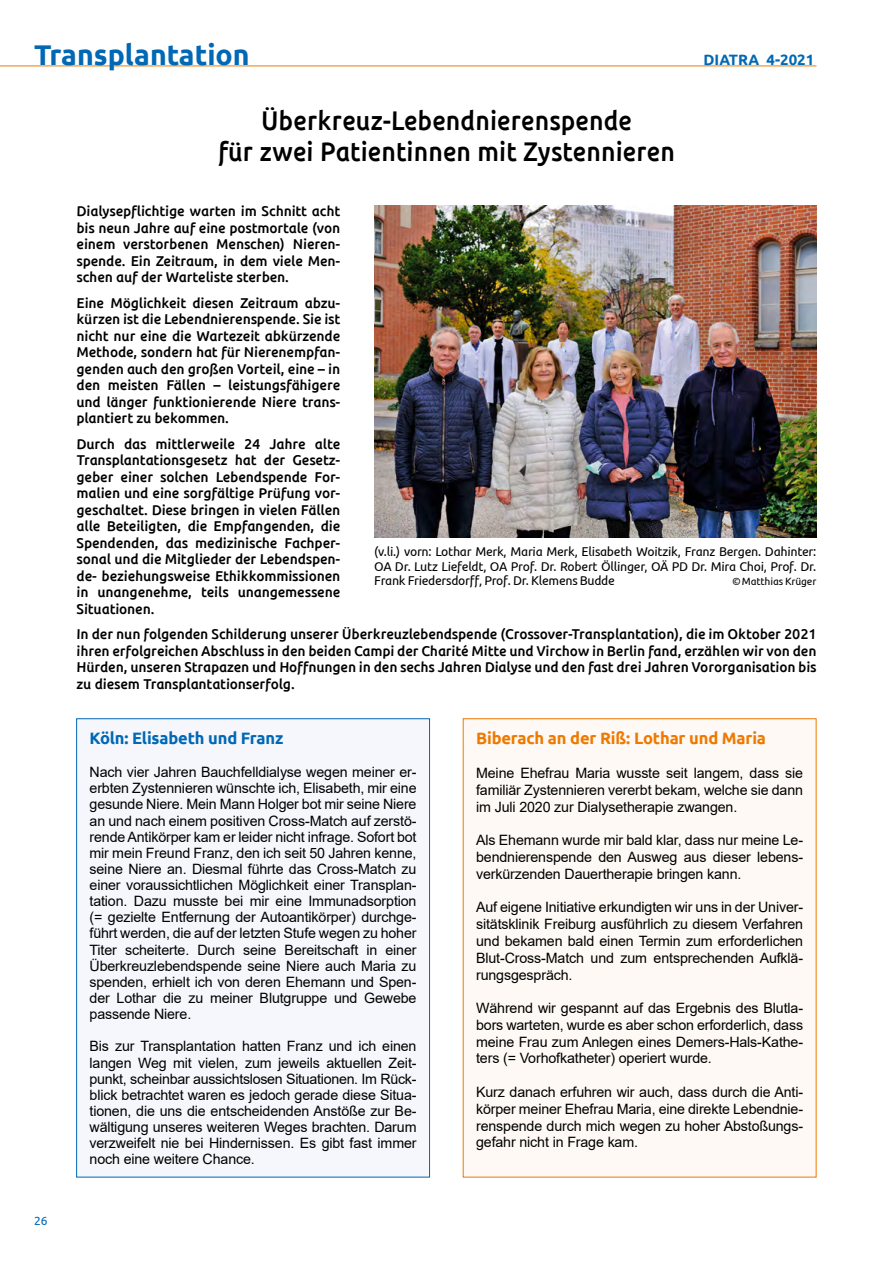
<style>
.page{position:relative;width:893px;height:1263px;background:#fff}
.page>*{position:absolute;margin:0;border:0;box-sizing:border-box;transform-origin:0 0}
.t1{font:700 28.5px "Ubuntu";color:#0068b5}
.t2{font:italic 500 27px/30.6px "Ubuntu";letter-spacing:.01em;color:#000;text-align:center;scale:.94 1}
.t3{font:700 16.5px "Ubuntu";letter-spacing:-.01em;color:#ee7900}
.t4{font:700 16.5px "Ubuntu";letter-spacing:-.01em;color:#0068b5}
.t5{font:700 15px "Ubuntu";color:#0068b5}
.t6{font:14.25px/16.2px "Arial";letter-spacing:-.01em;color:#000;text-align:justify}
.t7{font:italic 500 14.25px/16.5px "Ubuntu";color:#000}
.t8{font:italic 12.75px/14.2px "Ubuntu";letter-spacing:-.01em;color:#000}
.t9{font:12px "Ubuntu";color:#0068b5}
.t10{font:italic 10.5px "Ubuntu";color:#000}
</style>
<div class="page">
<hr style="left:0;top:66px;width:816px;height:1px;background:#ee7900">
<div style="left:77px;top:719px;width:353px;height:458px;background:#f5f7fc"></div>
<div style="left:463px;top:719px;width:353px;height:458px;background:#fef9f4"></div>
<img style="left:374px;top:205px;width:442px;height:333px">
<h1 class="t1" style="left:34px;top:37px;width:217px">Transplantation</h1>
<p class="t5" style="left:703px;top:50px;width:112px">DIATRA 4-2021</p>
<h2 class="t2" style="left:218px;top:105px;width:495px">Überkreuz-Lebendnierenspende<br>für zwei Patientinnen mit Zystennieren</h2>
<p class="t7" style="left:77px;top:203px;width:269px">Dialysepflichtige warten im Schnitt acht bis neun Jahre auf eine postmortale (von einem verstorbenen Menschen) Nieren&shy;spende. Ein Zeitraum, in dem viele Men&shy;schen auf der Warteliste sterben.</p>
<p class="t7" style="left:77px;top:294px;width:269px">Eine Möglichkeit diesen Zeitraum abzu&shy;kürzen ist die Lebendnierenspende.Sie ist nicht nur eine die Wartezeit abkürzende Methode,sondern hat für Nierenempfan&shy;genden auch den großen Vorteil,eine – in den meisten Fällen – leistungsfähigere und länger funktionierende Niere trans&shy;plantiert zu bekommen.</p>
<p class="t7" style="left:77px;top:435px;width:269px">Durch das mittlerweile 24 Jahre alte Transplantationsgesetz hat der Gesetz&shy;geber einer solchen Lebendspende For&shy;malien und eine sorgfältige Prüfung vor&shy;geschaltet.Diese bringen in vielen Fällen alle Beteiligten, die Empfangenden, die Spendenden, das medizinische Fachper&shy;sonal und die Mitglieder der Lebendspen&shy;de- beziehungsweise Ethikkommissionen in unangenehme, teils unangemessene Situationen.</p>
<p class="t7" style="left:77px;top:626px;width:745px">In der nun folgenden Schilderung unserer Überkreuzlebendspende (Crossover-Transplantation),die im Oktober 2021 ihren erfolgreichen Abschluss in den beiden Campi der Charité Mitte und Virchow in Berlin fand,erzählen wir von den Hürden,unseren Strapazen und Hoffnungen in den sechs Jahren Dialyse und den fast drei Jahren Vororganisation bis zu diesem Transplantationserfolg.</p>
<p class="t8" style="left:374px;top:544px;width:447px">(v.li.) vorn: Lothar Merk,Maria Merk,Elisabeth Woitzik,Franz Bergen.Dahinter:<br>OA Dr.Lutz Liefeldt,OA Prof.Dr.Robert Öllinger,OÄ PD Dr.Mira Choi,Prof.Dr.<br>Frank Friedersdorff,Prof.Dr.Klemens Budde</p>
<p class="t10" style="left:731px;top:575px;width:86px">© Matthias Krüger</p>
<p class="t9" style="left:34px;top:1213px;width:15px">26</p>
<p class="t4" style="left:90px;top:729px;width:195px">Köln: Elisabeth und Franz</p>
<p class="t6" style="left:90px;top:764px;width:329px">Nach vier Jahren Bauchfelldialyse wegen meiner er&shy;erbten Zystennieren wünschte ich, Elisabeth, mir eine gesunde Niere. Mein Mann Holger bot mir seine Niere an und nach einem positiven Cross-Match auf zerstö&shy;rende Antikörper kam er leider nicht infrage. Sofort bot mir mein Freund Franz, den ich seit 50 Jahren kenne, seine Niere an. Diesmal führte das Cross-Match zu einer voraussichtlichen Möglichkeit einer Transplan&shy;tation. Dazu musste bei mir eine Immunadsorption (= gezielte Entfernung der Autoantikörper) durchge&shy;führt werden, die auf der letzten Stufe wegen zu hoher Titer scheiterte. Durch seine Bereitschaft in einer Überkreuzlebendspende seine Niere auch Maria zu spenden, erhielt ich von deren Ehemann und Spen&shy;der Lothar die zu meiner Blutgruppe und Gewebe passende Niere.</p>
<p class="t6" style="left:90px;top:1038px;width:329px">Bis zur Transplantation hatten Franz und ich einen langen Weg mit vielen, zum jeweils aktuellen Zeit&shy;punkt, scheinbar aussichtslosen Situationen. Im Rück&shy;blick betrachtet waren es jedoch gerade diese Situa&shy;tionen, die uns die entscheidenden Anstöße zur Be&shy;wältigung unseres weiteren Weges brachten. Darum verzweifelt nie bei Hindernissen. Es gibt fast immer noch eine weitere Chance.</p>
<p class="t3" style="left:476px;top:729px;width:291px">Biberach an der Riß: Lothar und Maria</p>
<p class="t6" style="left:476px;top:764px;width:328px;line-height:16.8px">Meine Ehefrau Maria wusste seit langem, dass sie familiär Zystennieren vererbt bekam, welche sie dann im Juli 2020 zur Dialysetherapie zwangen.</p>
<p class="t6" style="left:476px;top:832px;width:328px;line-height:16.8px">Als Ehemann wurde mir bald klar, dass nur meine Le&shy;bendnierenspende den Ausweg aus dieser lebens&shy;verkürzenden Dauertherapie bringen kann.</p>
<p class="t6" style="left:476px;top:899px;width:329px;line-height:16.8px">Auf eigene Initiative erkundigten wir uns in der Univer&shy;sitätsklinik Freiburg ausführlich zu diesem Verfahren und bekamen bald einen Termin zum erforderlichen Blut-Cross-Match und zum entsprechenden Aufklä&shy;rungsgespräch.</p>
<p class="t6" style="left:476px;top:999px;width:328px;line-height:16.8px">Während wir gespannt auf das Ergebnis des Blutla&shy;bors warteten, wurde es aber schon erforderlich, dass meine Frau zum Anlegen eines Demers-Hals-Kathe&shy;ters (= Vorhofkatheter) operiert wurde.</p>
<p class="t6" style="left:476px;top:1083px;width:328px;line-height:16.8px">Kurz danach erfuhren wir auch, dass durch die Anti&shy;körper meiner Ehefrau Maria, eine direkte Lebendnie&shy;renspende durch mich wegen zu hoher Abstoßungs&shy;gefahr nicht in Frage kam.</p>
</div>
